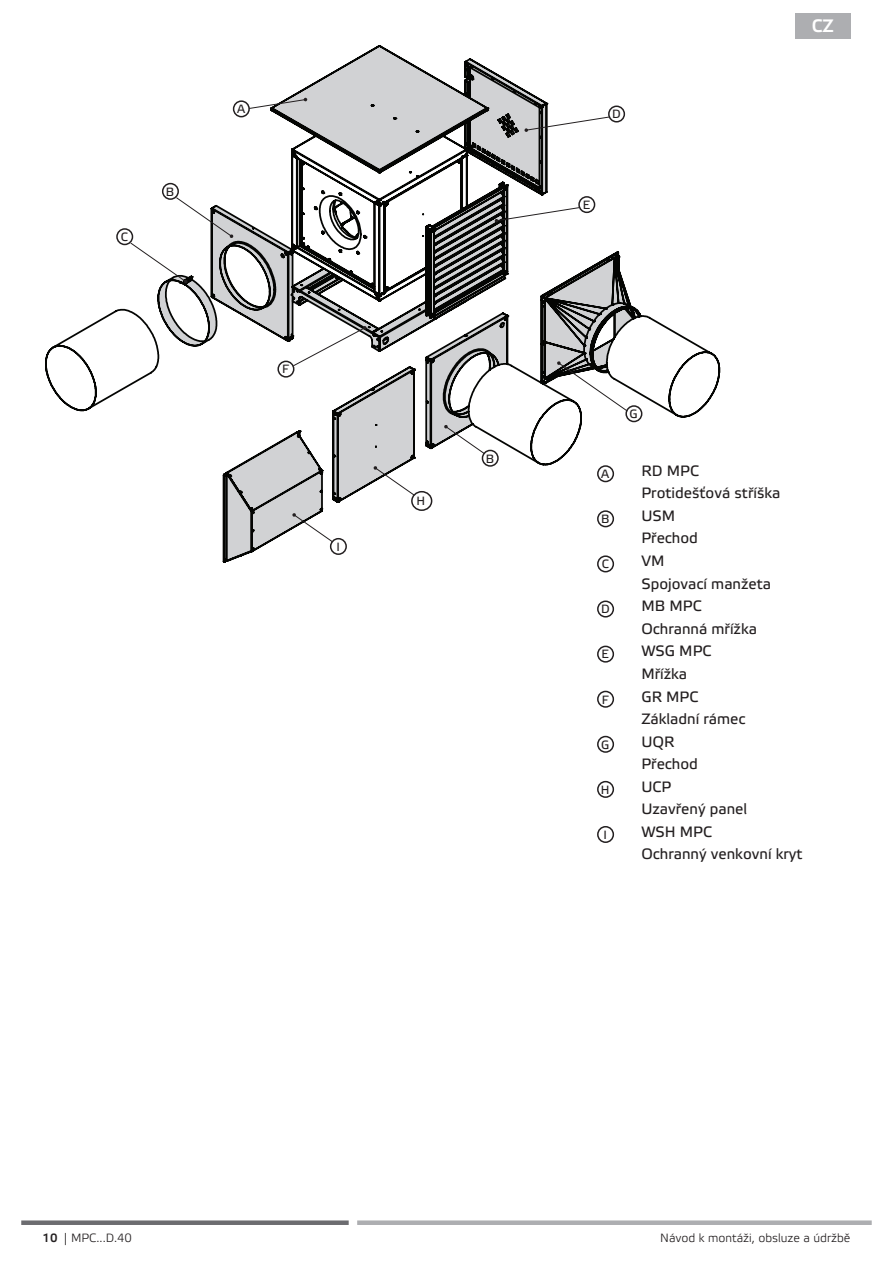
<style>
.page{position:relative;width:893px;height:1263px;background:#fff}
.page>*{position:absolute;margin:0;border:0;box-sizing:border-box;transform-origin:0 0}
.t1{font:500 18px "Etelka";color:#fff}
.t2{font:15px/22.2px "Etelka Text";color:#231f20}
.t3{font:300 12px "Etelka";color:#231f20}
.t4{font:12px "Etelka Text";color:#231f20}
.s1{font-weight:500}
</style>
<div class="page">
<div style="left:357px;top:1220px;width:515px;height:5px;background:#adaeb1"></div>
<div style="left:21px;top:1220px;width:328px;height:5px;background:#6c6c70"></div>
<svg style="left:45px;top:45px;width:676px;height:520px"></svg>
<div style="left:625px;top:405px;width:17px;height:17px;border:2px solid #231f20;border-radius:50%"></div>
<svg style="left:129px;top:46px;width:510px;height:514px"></svg>
<div style="left:116px;top:228px;width:17px;height:17px;border:2px solid #231f20;border-radius:50%"></div>
<div style="left:795px;top:13px;width:55px;height:25px;background:#adaeb1"></div>
<div style="left:597px;top:465px;width:17px;height:17px;border:2px solid #231f20;border-radius:50%"></div>
<div style="left:597px;top:510px;width:17px;height:17px;border:2px solid #231f20;border-radius:50%"></div>
<div style="left:597px;top:555px;width:17px;height:17px;border:2px solid #231f20;border-radius:50%"></div>
<div style="left:597px;top:600px;width:17px;height:17px;border:2px solid #231f20;border-radius:50%"></div>
<div style="left:597px;top:646px;width:17px;height:17px;border:2px solid #231f20;border-radius:50%"></div>
<div style="left:597px;top:691px;width:17px;height:17px;border:2px solid #231f20;border-radius:50%"></div>
<div style="left:597px;top:736px;width:17px;height:17px;border:2px solid #231f20;border-radius:50%"></div>
<div style="left:597px;top:781px;width:17px;height:17px;border:2px solid #231f20;border-radius:50%"></div>
<div style="left:597px;top:826px;width:17px;height:17px;border:2px solid #231f20;border-radius:50%"></div>
<p class="t4" style="left:121px;top:230px;width:9px">C</p>
<p class="t4" style="left:166px;top:185px;width:10px">B</p>
<p class="t4" style="left:237px;top:102px;width:10px">A</p>
<p class="t4" style="left:282px;top:362px;width:8px">F</p>
<p class="t4" style="left:336px;top:540px;width:5px">I</p>
<p class="t4" style="left:416px;top:494px;width:10px">H</p>
<p class="t4" style="left:486px;top:452px;width:10px">B</p>
<p class="t4" style="left:612px;top:107px;width:10px">D</p>
<p class="t4" style="left:583px;top:198px;width:9px">E</p>
<p class="t1" style="left:812px;top:16px;width:23px">CZ</p>
<p class="t4" style="left:630px;top:407px;width:10px">G</p>
<p class="t4" style="left:601px;top:467px;width:10px">A</p>
<p class="t2" style="left:641px;top:460px;width:141px">RD MPC<br>Protidešťová stříška</p>
<p class="t4" style="left:601px;top:512px;width:10px">B</p>
<p class="t2" style="left:641px;top:506px;width:58px">USM<br>Přechod</p>
<p class="t4" style="left:602px;top:557px;width:9px">C</p>
<p class="t2" style="left:641px;top:551px;width:131px">VM<br>Spojovací manžeta</p>
<p class="t4" style="left:601px;top:602px;width:10px">D</p>
<p class="t2" style="left:641px;top:596px;width:117px">MB MPC<br>Ochranná mřížka</p>
<p class="t4" style="left:602px;top:647px;width:9px">E</p>
<p class="t2" style="left:641px;top:641px;width:72px">WSG MPC<br>Mřížka</p>
<p class="t4" style="left:602px;top:692px;width:8px">F</p>
<p class="t2" style="left:641px;top:686px;width:106px">GR MPC<br>Základní rámec</p>
<p class="t4" style="left:601px;top:738px;width:10px">G</p>
<p class="t2" style="left:641px;top:731px;width:58px">UQR<br>Přechod</p>
<p class="t4" style="left:601px;top:783px;width:10px">H</p>
<p class="t2" style="left:641px;top:776px;width:107px">UCP<br>Uzavřený panel</p>
<p class="t4" style="left:604px;top:828px;width:5px">I</p>
<p class="t2" style="left:641px;top:821px;width:163px">WSH MPC<br>Ochranný venkovní kryt</p>
<p class="t3" style="left:43px;top:1231px;width:91px"><span class="s1">10</span> | MPC...D.40</p>
<p class="t3" style="left:660px;top:1231px;width:192px">Návod k montáži, obsluze a údržbě</p>
</div>
